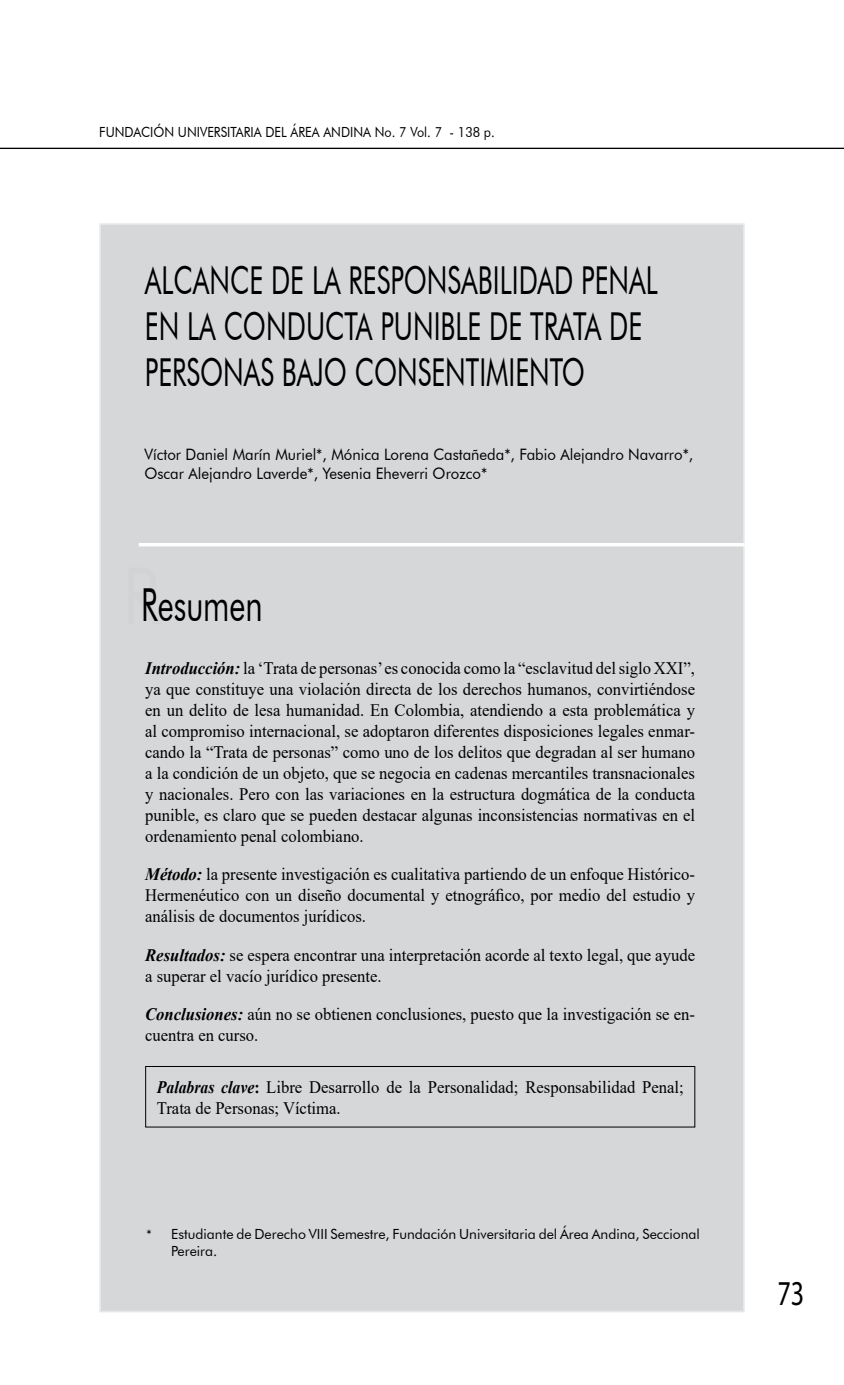
<style>
.page{position:relative;width:844px;height:1385px;background:#fff}
.page>*{position:absolute;margin:0;border:0;box-sizing:border-box;transform-origin:0 0}
.t1{font:45.5px "Futura BT";color:#000;scale:.68 1}
.t2{font:38.5px/46.2px "Futura BT";color:#000;scale:.69 1}
.t3{font:35px "Myriad Pro";color:#000;scale:.75 1}
.t4{font:17.5px/21px "Times New Roman";color:#000;scale:.95 1}
.t5{font:15.75px/18.9px "Futura BT";color:#000;scale:.95 1}
.t6{font:14px/16.8px "Futura BT";color:#000}
.t7{font:14px "Futura BT";color:#000;scale:.9 1}
.s1{font-size:78.75px;color:#d1d3d4}
.s2{font-weight:700;font-style:italic}
.s3{font-weight:700}
.s4{font-size:13.12px}
</style>
<div class="page">
<div style="left:99px;top:223px;width:645px;height:1088px;background:#d5d7d8;border:2px solid #e6e7e8"></div>
<div style="left:145px;top:1065px;width:550px;height:62px;border:1px solid #000"></div>
<hr style="left:139px;top:543px;width:605px;height:3px;background:#fff">
<hr style="left:0;top:148px;width:843px;height:1px;background:#000">
<p class="t7" style="left:99px;top:123px;width:18px">FUND</p>
<p class="t7" style="left:133px;top:123px;width:156px">ACI ÓN UNIVERSITARIA DEL</p>
<p class="t7" style="left:290px;top:123px;width:55px">ÁREA ANDIN</p>
<p class="t7" style="left:363px;top:123px;width:148px">A No. 7 Vol. 7 - 138 p.</p>
<h2 class="t2" style="left:145px;top:257px;width:745px">Alcance de la responsabilidad penal en la conducta punible de trata de personas bajo consentimiento</h2>
<p class="t5" style="left:144px;top:445px;width:579px">Víctor Daniel Marín Muriel*, Mónica Lorena Castañeda*, Fabio Alejandro Navarro*,<br>Oscar Alejandro Laverde*, Yesenia Eheverri Orozco*</p>
<h1 class="t1" style="left:122px;top:577px;width:208px"><span class="s1">R</span>Resumen</h1>
<p class="t4" style="left:145px;top:656px;width:580px;text-align:justify"><span class="s2">Introducción:</span> la ‘Trata de personas’ es conocida como la “esclavitud del siglo XXI”, ya que constituye una violación directa de los derechos humanos, convirtiéndose en un delito de lesa humanidad. En Colombia, atendiendo a esta problemática y al compromiso internacional, se adoptaron diferentes disposiciones legales enmar&shy;cando la “Trata de personas” como uno de los delitos que degradan al ser humano a la condición de un objeto, que se negocia en cadenas mercantiles transnacionales y nacionales. Pero con las variaciones en la estructura dogmática de la conducta punible, es claro que se pueden destacar algunas inconsistencias normativas en el ordenamiento penal colombiano.</p>
<p class="t4" style="left:145px;top:863px;width:580px;text-align:justify"><span class="s2">Método:</span> la presente investigación es cualitativa partiendo de un enfoque Histórico-Hermenéutico con un diseño documental y etnográfico, por medio del estudio y análisis de documentos jurídicos.</p>
<p class="t4" style="left:145px;top:943px;width:580px"><span class="s2">Resultados:</span> se espera encontrar una interpretación acorde al texto legal, que ayude a superar el vacío jurídico presente.</p>
<p class="t4" style="left:145px;top:1003px;width:580px"><span class="s2">Conclusiones:</span> aún no se obtienen conclusiones, puesto que la investigación se en&shy;cuentra en curso.</p>
<p class="t4" style="left:157px;top:1076px;width:556px"><span class="s2">Palabras clave</span><span class="s3">:</span> Libre Desarrollo de la Personalidad; Responsabilidad Penal;<br>Trata de Personas; Víctima.</p>
<p class="t6" style="left:171px;top:1225px;width:530px;text-indent:-25px"><span class="s4">*</span> Estudiante de Derecho VIII Semestre, Fundación U niversitaria del Área Andina, Seccional<br>Pereira.</p>
<h3 class="t3" style="left:777px;top:1271px;width:37px">73</h3>
</div>
